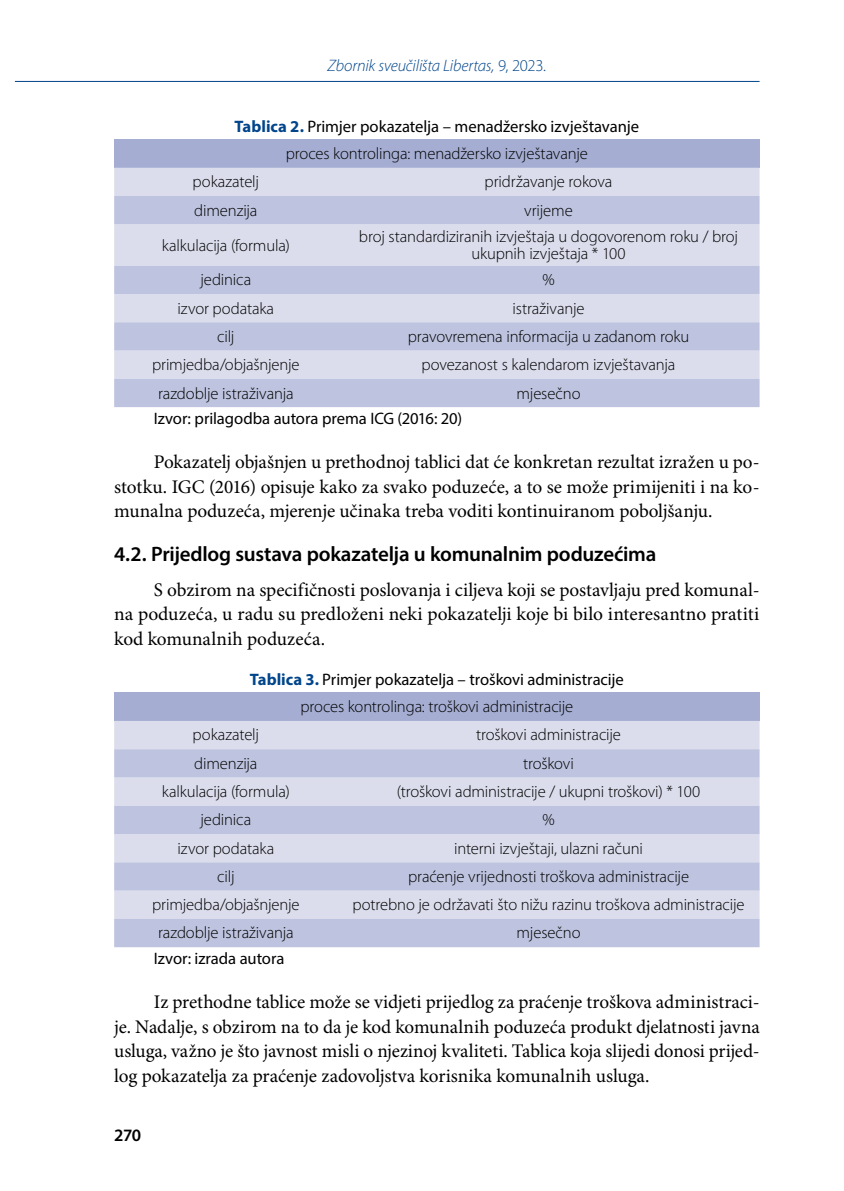
<style>
.page{position:relative;width:844px;height:1191px;background:#fff}
.page>*{position:absolute;margin:0;border:0;box-sizing:border-box;transform-origin:0 0}
.t1{font:600 21px "Myriad Pro";letter-spacing:-.015em;color:#000}
.t2{font:19.25px/24.5px "Minion Diamant";letter-spacing:-.005em;color:#000;text-align:justify}
.t3{font:600 17.5px "Myriad Pro";color:#000}
.t4{font:300 16.62px/17.5px "Myriad Pro";letter-spacing:-.01em;color:#000;text-align:center}
.t5{font:16.62px "Myriad Pro";letter-spacing:-.005em;color:#000}
.t6{font:italic 300 16.62px "Myriad Pro";letter-spacing:-.01em;color:#00458b}
.s1{font-style:normal}
.s2{font-weight:700;color:#00458b}
</style>
<div class="page">
<hr style="left:15px;top:81px;width:744px;height:1px;background:#00458b">
<div style="left:114px;top:139px;width:645px;height:29px;background:#a5aed2"></div>
<div style="left:114px;top:168px;width:645px;height:28px;background:#dbddec"></div>
<svg style="left:114px;top:196px;width:645px;height:211px;background:#cbcfe5"></svg>
<div style="left:114px;top:692px;width:645px;height:29px;background:#a5aed2"></div>
<div style="left:114px;top:721px;width:645px;height:28px;background:#dbddec"></div>
<svg style="left:114px;top:749px;width:645px;height:198px;background:#cacee4"></svg>
<p class="t6" style="left:327px;top:56px;width:220px">Zbornik sveučilišta Libertas, <span class="s1">9, 2023.</span></p>
<p class="t5" style="left:234px;top:116px;width:406px"><span class="s2">Tablica 2.</span> Primjer pokazatelja – menadžersko izvještavanje</p>
<p class="t4" style="left:286px;top:145px;width:303px">proces kontrolinga: menadžersko izvještavanje</p>
<p class="t4" style="left:192px;top:173px;width:68px">pokazatelj</p>
<p class="t4" style="left:484px;top:173px;width:129px">pridržavanje rokova</p>
<p class="t4" style="left:194px;top:201px;width:65px">dimenzija</p>
<p class="t4" style="left:524px;top:201px;width:50px">vrijeme</p>
<p class="t4" style="left:162px;top:236px;width:129px">kalkulacija (formula)</p>
<p class="t4" style="left:359px;top:227px;width:380px">broj standardiziranih izvještaja u dogovorenom roku / broj ukupnih izvještaja * 100</p>
<p class="t4" style="left:200px;top:271px;width:52px">jedinica</p>
<p class="t4" style="left:542px;top:271px;width:14px">%</p>
<p class="t4" style="left:177px;top:299px;width:98px">izvor podataka</p>
<p class="t4" style="left:512px;top:299px;width:73px">istraživanje</p>
<p class="t4" style="left:217px;top:327px;width:19px">cilj</p>
<p class="t4" style="left:408px;top:327px;width:283px">pravovremena informacija u zadanom roku</p>
<p class="t4" style="left:152px;top:356px;width:149px">primjedba/objašnjenje</p>
<p class="t4" style="left:421px;top:356px;width:255px">povezanost s kalendarom izvještavanja</p>
<p class="t4" style="left:158px;top:384px;width:137px">razdoblje istraživanja</p>
<p class="t4" style="left:516px;top:384px;width:65px">mjesečno</p>
<p class="t5" style="left:154px;top:408px;width:310px">Izvor: prilagodba autora prema ICG (2016: 20)</p>
<p class="t2" style="left:114px;top:450px;width:646px;text-indent:40px">Pokazatelj objašnjen u prethodnoj tablici dat će konkretan rezultat izražen u po&shy;stotku. IGC (2016) opisuje kako za svako poduzeće, a to se može primijeniti i na ko&shy;munalna poduzeća, mjerenje učinaka treba voditi kontinuiranom poboljšanju.</p>
<p class="t1" style="left:114px;top:540px;width:543px">4.2. Prijedlog sustava pokazatelja u komunalnim poduzećima</p>
<p class="t2" style="left:114px;top:577px;width:646px;text-indent:40px">S obzirom na specifičnosti poslovanja i ciljeva koji se postavljaju pred komunal&shy;na poduzeća, u radu su predloženi neki pokazatelji koje bi bilo interesantno pratiti kod komunalnih poduzeća.</p>
<p class="t5" style="left:250px;top:669px;width:375px"><span class="s2">Tablica 3.</span> Primjer pokazatelja – troškovi administracije</p>
<p class="t4" style="left:300px;top:697px;width:274px">proces kontrolinga: troškovi administracije</p>
<p class="t4" style="left:192px;top:726px;width:68px">pokazatelj</p>
<p class="t4" style="left:476px;top:726px;width:146px">troškovi administracije</p>
<p class="t4" style="left:194px;top:754px;width:65px">dimenzija</p>
<p class="t4" style="left:523px;top:754px;width:52px">troškovi</p>
<p class="t4" style="left:162px;top:782px;width:129px">kalkulacija (formula)</p>
<p class="t4" style="left:397px;top:782px;width:304px">(troškovi administracije / ukupni troškovi) * 100</p>
<p class="t4" style="left:200px;top:811px;width:52px">jedinica</p>
<p class="t4" style="left:542px;top:811px;width:14px">%</p>
<p class="t4" style="left:177px;top:839px;width:98px">izvor podataka</p>
<p class="t4" style="left:454px;top:839px;width:190px">interni izvještaji, ulazni računi</p>
<p class="t4" style="left:217px;top:867px;width:19px">cilj</p>
<p class="t4" style="left:408px;top:867px;width:282px">praćenje vrijednosti troškova administracije</p>
<p class="t4" style="left:152px;top:895px;width:149px">primjedba/objašnjenje</p>
<p class="t4" style="left:352px;top:895px;width:393px">potrebno je održavati što nižu razinu troškova administracije</p>
<p class="t4" style="left:158px;top:924px;width:137px">razdoblje istraživanja</p>
<p class="t4" style="left:516px;top:924px;width:65px">mjesečno</p>
<p class="t5" style="left:154px;top:947px;width:132px">Izvor: izrada autora</p>
<p class="t2" style="left:114px;top:989px;width:647px;text-indent:40px">Iz prethodne tablice može se vidjeti prijedlog za praćenje troškova administraci&shy;je. Nadalje, s obzirom na to da je kod komunalnih poduzeća produkt djelatnosti javna usluga, važno je što javnost misli o njezinoj kvaliteti. Tablica koja slijedi donosi prijed&shy;log pokazatelja za praćenje zadovoljstva korisnika komunalnih usluga.</p>
<p class="t3" style="left:114px;top:1124px;width:29px">270</p>
</div>
